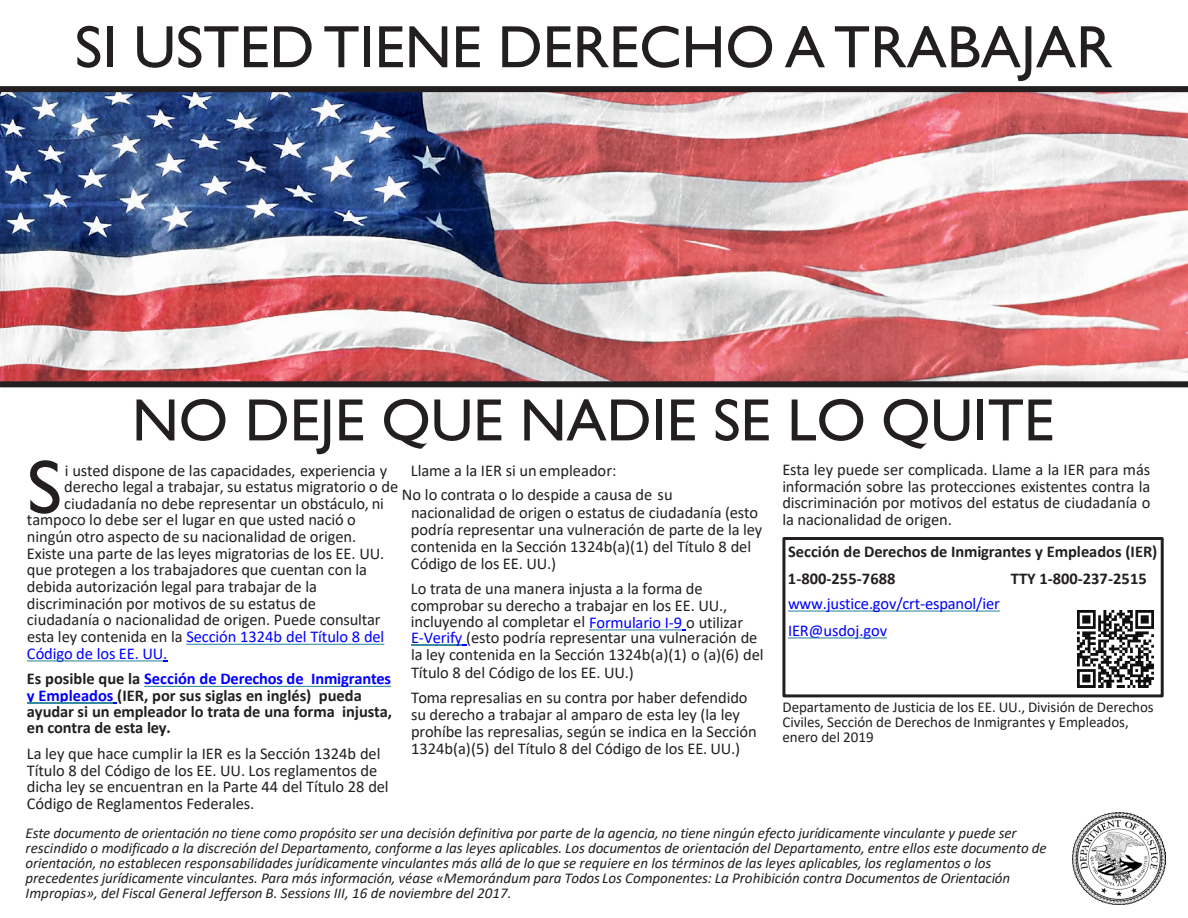
<style>
.page{position:relative;width:1188px;height:918px;background:#fff}
.page>*{position:absolute;margin:0;border:0;box-sizing:border-box;transform-origin:0 0}
.t1{font:76.5px "Gill Sans";color:#231f20}
.t2{font:60px "Gill Sans";color:#231f20}
.t3{font:16.5px/16.5px "Calibri";letter-spacing:-.005em;color:#231f20}
.t4{font:700 16.5px/16.5px "Calibri";color:#231f20}
.t5{font:16.5px/26.8px "Calibri";letter-spacing:-.01em;color:#00f}
.t6{font:italic 15px/15px "Calibri";letter-spacing:-.005em;color:#231f20}
.t7{font:15px/15px "Calibri";letter-spacing:-.005em;color:#231f20}
.s1{color:#00f}
</style>
<div class="page">
<img style="left:0;top:92px;width:1188px;height:289px">
<img style="left:1073px;top:812px;width:92px;height:93px">
<div style="left:0;top:86px;width:1188px;height:6px;background:#231f20"></div>
<div style="left:0;top:381px;width:1188px;height:6px;background:#231f20"></div>
<svg style="left:186px;top:644px;width:198px;height:1px"></svg>
<svg style="left:27px;top:660px;width:140px;height:1px"></svg>
<svg style="left:144px;top:686px;width:247px;height:1px"></svg>
<hr style="left:27px;top:702px;width:86px;height:2px;background:#368ba0">
<svg style="left:589px;top:629px;width:97px;height:1px"></svg>
<hr style="left:411px;top:645px;width:51px;height:1px;background:#368ba0">
<div style="left:782px;top:537px;width:382px;height:160px;border:3px solid #231f20"></div>
<svg style="left:788px;top:611px;width:212px;height:1px"></svg>
<svg style="left:788px;top:637px;width:99px;height:2px"></svg>
<img style="left:1077px;top:611px;width:77px;height:76px">
<h1 class="t2" style="left:75px;top:12px;width:1039px">SI USTEDTIENE DERECHO ATRABAJAR</h1>
<p class="t2" style="left:132px;top:385px;width:924px">NO DEJE QUE NADIE SE LO QUITE</p>
<p class="t3" style="left:782px;top:461px;width:370px;text-align:justify">Esta ley puede ser complicada. Llame a la IER para más información sobre las protecciones existentes contra la discriminación por motivos del estatus de ciudadanía o la nacionalidad de origen.</p>
<p class="t1" style="left:27px;top:443px;width:37px">S</p>
<p class="t3" style="left:65px;top:462px;width:324px">i usted dispone de las capacidades, experiencia y</p>
<p class="t3" style="left:411px;top:462px;width:207px">Llame a la IER si un empleador:</p>
<p class="t3" style="left:64px;top:478px;width:610px">derecho legal a trabajar, su estatus migratorio o de No lo contrata o lo despide a causa de su</p>
<p class="t3" style="left:411px;top:503px;width:353px;line-height:17px">nacionalidad de origen o estatus de ciudadanía (esto podría representar una vulneración de parte de la ley contenida en la Sección 1324b(a)(1) del Título 8 del Código de los EE. UU.)</p>
<p class="t3" style="left:411px;top:580px;width:334px">Lo trata de una manera injusta a la forma de comprobar su derecho a trabajar en los EE. UU., incluyendo al completar el <span class="s1">Formulario I-9</span> o utilizar</p>
<p class="t3" style="left:411px;top:629px;width:348px"><span class="s1">E-Verify</span> (esto podría representar una vulneración de</p>
<p class="t3" style="left:411px;top:645px;width:354px;line-height:18px">la ley contenida en la Sección 1324b(a)(1) o (a)(6) del<br>Título 8 del Código de los EE. UU.)</p>
<p class="t3" style="left:411px;top:689px;width:347px;line-height:17px">Toma represalias en su contra por haber defendido su derecho a trabajar al amparo de esta ley (la ley prohíbe las represalias, según se indica en la Sección 1324b(a)(5) del Título 8 del Código de los EE. UU.)</p>
<p class="t3" style="left:64px;top:495px;width:321px">ciudadanía no debe representar un obstáculo, ni</p>
<p class="t3" style="left:27px;top:511px;width:330px">tampoco lo debe ser el lugar en que usted nació o</p>
<p class="t3" style="left:27px;top:528px;width:359px">ningún otro aspecto de su nacionalidad de origen.<br>Existe una parte de las leyes migratorias de los EE. UU. que protegen a los trabajadores que cuentan con la debida autorización legal para trabajar de la discriminación por motivos de su estatus de ciudadanía o nacionalidad de origen. Puede consultar esta ley contenida en la <span class="s1">Sección 1324b del Título 8 del Código de los EE. UU.</span></p>
<p class="t4" style="left:27px;top:670px;width:367px">Es posible que la <span class="s1">Sección de Derechos de Inmigrantes y Empleados</span> (IER, por sus siglas en inglés) pueda ayudar si un empleador lo trata de una forma injusta, en contra de esta ley.</p>
<p class="t3" style="left:27px;top:745px;width:363px">La ley que hace cumplir la IER es la Sección 1324b del Título 8 del Código de los EE. UU. Los reglamentos de dicha ley se encuentran en la Parte 44 del Título 28 del Código de Reglamentos Federales.</p>
<p class="t4" style="left:788px;top:543px;width:371px">Sección de Derechos de Inmigrantes y Empleados (IER)</p>
<p class="t4" style="left:788px;top:570px;width:109px">1-800-255-7688</p>
<p class="t4" style="left:1011px;top:570px;width:138px">TTY 1-800-237-2515</p>
<p class="t5" style="left:788px;top:589px;width:213px">www.justice.gov/crt-espanol/ier<br>IER@usdoj.gov</p>
<p class="t7" style="left:782px;top:699px;width:373px">Departamento de Justicia de los EE. UU., División de Derechos<br>Civiles, Sección de Derechos de Inmigrantes y Empleados, enero del 2019</p>
<p class="t6" style="left:26px;top:825px;width:1023px">Este documento de orientación no tiene como propósito ser una decisión definitiva por parte de la agencia, no tiene ningún efecto jurídicamente vinculante y puede ser rescindido o modificado a la discreción del Departamento, conforme a las leyes aplicables. Los documentos de orientación del Departamento, entre ellos este documento de orientación, no establecen responsabilidades jurídicamente vinculantes más allá de lo que se requiere en los términos de las leyes aplicables, los reglamentos o los precedentes jurídicamente vinculantes. Para más información, véase «Memorándum para Todos Los Componentes: La Prohibición contra Documentos de Orientación Impropias», del Fiscal General Jefferson B. Sessions III, 16 de noviembre del 2017.</p>
</div>
